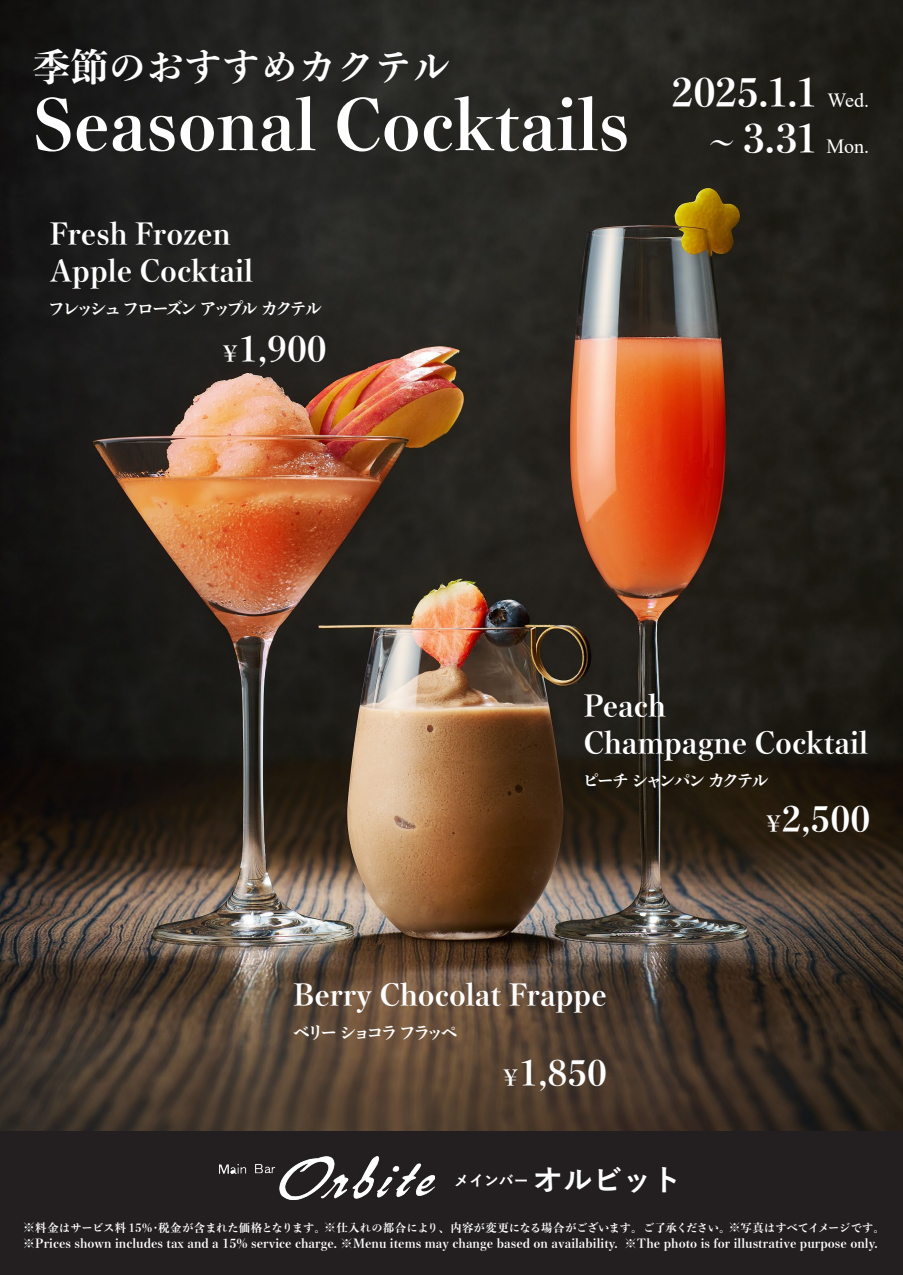
<style>
.page{position:relative;width:903px;height:1275px;background:#fff}
.page>*{position:absolute;margin:0;border:0;box-sizing:border-box;transform-origin:0 0}
.t1{font:700 69.48px "Yu Min Std N";color:#fff}
.t2{font:700 38.85px/45.5px "Yu Min Std N";letter-spacing:-.015em;color:#fff;text-align:right}
.t3{font:700 37.98px "Yu Min Std N";color:#fff}
.t4{font:700 34.65px "Yu Min Std N";color:#fff}
.t5{font:700 29.75px/36.8px "Yu Min Std N";color:#fff}
.t6{font:700 17.32px "Yu Min Std N";letter-spacing:-.185em;color:#fff}
.t7{font:700 17.32px "Yu Min Std N";letter-spacing:-.155em;color:#fff}
.t8{font:700 17.32px "Yu Min Std N";letter-spacing:-.21em;color:#fff}
.t9{font:700 14.88px "Yu Go Pr 6 N";color:#fff}
.t10{font:700 12.42px "Yu Min Std N";letter-spacing:.005em;color:#fff}
.t11{font:700 11.38px "Yu Min Std N";letter-spacing:-.005em;color:#fff}
.s1{font-size:22.4px}
.s2{font-family:"Times New Roman";font-weight:400;font-size:20.12px}
.s3{font-size:26.78px}
.s4{font-size:29.75px}
.s5{font-size:12.42px}
</style>
<div class="page">
<img style="left:0;top:0;width:903px;height:1131px">
<div style="left:0;top:1131px;width:903px;height:144px;background:#231f20"></div>
<img style="left:219px;top:1157px;width:215px;height:43px">
<h3 class="t3" style="left:33px;top:38px;width:419px">季節のおすすめカクテル</h3>
<h1 class="t1" style="left:33px;top:72px;width:598px">Seasonal Cocktails</h1>
<h3 class="t5" style="left:50px;top:216px;width:205px">Fresh Frozen<br>Apple Cocktail</h3>
<h3 class="t6" style="left:48px;top:295px;width:276px">フレッシュ フローズン アップル カクテル</h3>
<h3 class="t4" style="left:219px;top:322px;width:109px"><span class="s1">￥</span>1,900</h3>
<h2 class="t2" style="left:671px;top:70px;width:200px">2025.1.1 <span class="s2">Wed.</span><span class="s3">～</span> 3.31 <span class="s2">Mon.</span></h2>
<h3 class="t5" style="left:584px;top:688px;width:286px">Peach<br>Champagne Cocktail</h3>
<h3 class="t7" style="left:582px;top:767px;width:188px">ピーチ シャンパン カクテル</h3>
<h3 class="t4" style="left:762px;top:792px;width:109px"><span class="s1">￥</span>2,500</h3>
<h3 class="t5" style="left:293px;top:976px;width:315px">Berry Chocolat Frappe</h3>
<h3 class="t8" style="left:293px;top:1019px;width:166px">ベリー ショコラ フラッペ</h3>
<h3 class="t4" style="left:499px;top:1046px;width:109px"><span class="s1">￥</span>1,850</h3>
<p class="t9" style="left:454px;top:1172px;width:229px">メインバー <span class="s4">オルビット</span></p>
<p class="t11" style="left:23px;top:1219px;width:864px"><span class="s5">※</span>料金はサービス料 15％･税金が含まれた価格となります。<span class="s5">※</span>仕入れの都合により、内容が変更になる場合がございます。ご了承ください。<span class="s5">※</span>写真はすべてイメージです。</p>
<p class="t10" style="left:23px;top:1234px;width:856px">※Prices shown includes tax and a 15% service charge. ※Menu items may change based on availability. ※The photo is for illustrative purpose only.</p>
</div>
